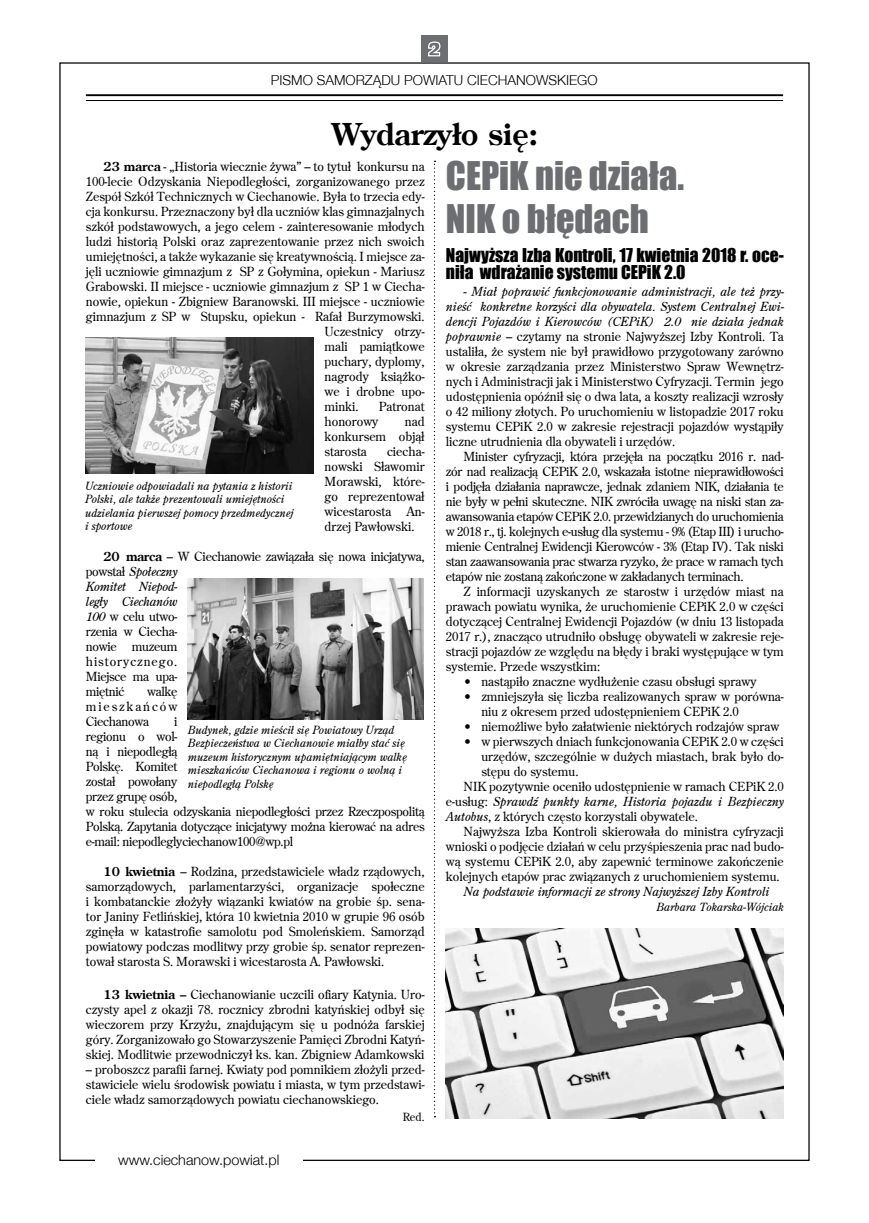
<style>
.page{position:relative;width:869px;height:1223px;background:#fff}
.page>*{position:absolute;margin:0;border:0;box-sizing:border-box;transform-origin:0 0}
.t1{font:36.25px/43.5px "Impact";color:#6d6e71}
.t2{font:700 30px "Centurion Old";color:#000}
.t3{font:17.5px/17.5px "Impact";color:#000}
.t4{font:300 14.38px "Helvetica Neue CE";color:#000}
.t5{font:300 13.75px "Helvetica Neue CE";color:#000}
.t6{font:12.5px/15px "Centurion Old";color:#000;text-align:justify}
.t7{font:12.5px/15px "Centurion Old";letter-spacing:-.02em;color:#000}
.t8{font:italic 12.5px "Centurion Old";color:#000}
.t9{font:italic 11.25px/13.5px "Centurion Old";color:#000}
.t10{font:11.25px "Centurion Old";color:#000}
.s1{font-weight:700}
.s2{font-style:italic}
.s3{font-style:normal}
</style>
<div class="page">
<div style="left:421px;top:35px;width:26px;height:27px;background:#6d6e71"></div>
<svg style="left:428px;top:41px;width:13px;height:16px"></svg>
<hr style="left:86px;top:94px;width:696px;height:2px;background:#000">
<hr style="left:86px;top:100px;width:696px;height:1px;background:#000">
<img style="left:86px;top:338px;width:228px;height:135px">
<img style="left:188px;top:578px;width:235px;height:141px">
<img style="left:445px;top:928px;width:337px;height:190px">
<svg style="left:434px;top:161px;width:1px;height:956px"></svg>
<p class="t5" style="left:271px;top:72px;width:328px">PISMO SAMORZĄDU POWIATU CIECHANOWSKIEGO</p>
<h2 class="t2" style="left:332px;top:114px;width:207px">Wydarzyło się:</h2>
<p class="t6" style="left:104px;top:159px;width:322px"><span class="s1">23 marca</span> - „Historia wiecznie żywa” – to tytuł konkursu na</p>
<p class="t6" style="left:86px;top:174px;width:340px">100-lecie Odzyskania Niepodległości, zorganizowanego przez</p>
<p class="t6" style="left:86px;top:189px;width:340px">Zespół Szkół Technicznych w Ciechanowie. Była to trzecia edy-</p>
<p class="t6" style="left:86px;top:204px;width:340px">cja konkursu. Przeznaczony był dla uczniów klas gimnazjalnych</p>
<p class="t6" style="left:86px;top:219px;width:340px">szkół podstawowych, a jego celem - zainteresowanie młodych</p>
<p class="t6" style="left:86px;top:234px;width:340px">ludzi historią Polski oraz zaprezentowanie przez nich swoich</p>
<p class="t6" style="left:86px;top:249px;width:340px">umiejętności, a także wykazanie się kreatywnością. I miejsce za-</p>
<p class="t6" style="left:86px;top:264px;width:340px">jęli uczniowie gimnazjum z SP z Gołymina, opiekun - Mariusz</p>
<p class="t6" style="left:86px;top:279px;width:340px">Grabowski. II miejsce - uczniowie gimnazjum z SP 1 w Ciecha-</p>
<p class="t6" style="left:86px;top:294px;width:340px">nowie, opiekun - Zbigniew Baranowski. III miejsce - uczniowie</p>
<p class="t6" style="left:86px;top:309px;width:340px">gimnazjum z SP w Stupsku, opiekun - Rafał Burzymowski.</p>
<p class="t6" style="left:324px;top:324px;width:101px">Uczestnicy otrzy-</p>
<p class="t6" style="left:324px;top:339px;width:101px">mali pamiątkowe</p>
<p class="t6" style="left:324px;top:354px;width:101px">puchary, dyplomy,</p>
<p class="t6" style="left:324px;top:369px;width:101px">nagrody książko-</p>
<p class="t6" style="left:324px;top:384px;width:101px">we i drobne upo-</p>
<p class="t6" style="left:324px;top:399px;width:36px">minki.</p>
<p class="t6" style="left:379px;top:399px;width:47px">Patronat</p>
<p class="t6" style="left:324px;top:414px;width:55px">honorowy</p>
<p class="t6" style="left:324px;top:414px;width:101px;text-indent:80px">nad konkursem objął starosta</p>
<p class="t6" style="left:324px;top:444px;width:101px;text-indent:62px">ciecha&shy;nowski Sławomir Morawski, które&shy;go reprezentował wicestarosta An&shy;drzej Pawłowski.</p>
<p class="t7" style="left:86px;top:549px;width:340px;text-indent:18px"><span class="s1">20 marca</span> – W Ciechanowie zawiązała się nowa inicjatywa, powstał <span class="s2">Społeczny<br>Komitet Niepod-<br>legły Ciechanów<br>100</span> w celu utwo-<br>rzenia w Ciecha-<br>nowie muzeum<br>historycznego.<br>Miejsce ma upa-<br>miętnić</p>
<p class="t9" style="left:85px;top:478px;width:210px">Uczniowie odpowiadali na pytania z historii Polski, ale także prezentowali umiejętności udzielania pierwszej pomocy przedmedycznej i sportowe</p>
<p class="t6" style="left:86px;top:684px;width:93px;text-indent:61px">walkę mieszkańców Ciechanowa</p>
<p class="t7" style="left:86px;top:714px;width:340px;text-indent:88px">i<br>regionu o wol-<br>ną i niepodległą<br>Polskę. Komitet<br>został powołany<br>przez grupę osób,<br>w roku stulecia odzyskania niepodległości przez Rzeczpospolitą<br>Polską. Zapytania dotyczące inicjatywy można kierować na adres e-mail: niepodleglyciechanow100@wp.pl</p>
<p class="t6" style="left:86px;top:864px;width:340px;text-indent:18px"><span class="s1">10 kwietnia</span> – Rodzina, przedstawiciele władz rządowych, samorządowych, parlamentarzyści, organizacje społeczne i kombatanckie złożyły wiązanki kwiatów na grobie śp. sena&shy;tor Janiny Fetlińskiej, która 10 kwietnia 2010 w grupie 96 osób zginęła w katastrofie samolotu pod Smoleńskiem. Samorząd powiatowy podczas modlitwy przy grobie śp. senator reprezen&shy;tował starosta S. Morawski i wicestarosta A. Pawłowski.</p>
<p class="t6" style="left:86px;top:986px;width:340px;text-indent:18px"><span class="s1">13 kwietnia –</span> Ciechanowianie uczcili ofiary Katynia. Uro&shy;czysty apel z okazji 78. rocznicy zbrodni katyńskiej odbył się wieczorem przy Krzyżu, znajdującym się u podnóża farskiej góry. Zorganizowało go Stowarzyszenie Pamięci Zbrodni Katyń&shy;skiej. Modlitwie przewodniczył ks. kan. Zbigniew Adamkowski</p>
<p class="t6" style="left:86px;top:1061px;width:340px">– proboszcz parafii farnej. Kwiaty pod pomnikiem złożyli przed&shy;stawiciele wielu środowisk powiatu i miasta, w tym przedstawi&shy;ciele władz samorządowych powiatu ciechanowskiego.</p>
<p class="t10" style="left:402px;top:1110px;width:23px">Red.</p>
<p class="t9" style="left:188px;top:722px;width:220px">Budynek, gdzie mieścił się Powiatowy Urząd Bezpieczeństwa w Ciechanowie miałby stać się muzeum historycznym upamiętniającym walkę mieszkańców Ciechanowa i regionu o wolną i niepodległą Polskę</p>
<p class="t4" style="left:118px;top:1151px;width:163px">www.ciechanow.powiat.pl</p>
<h1 class="t1" style="left:445px;top:153px;width:240px">CEPiK nie działa.<br>NIK o błędach</h1>
<h3 class="t3" style="left:445px;top:245px;width:339px">Najwyższa Izba Kontroli, 17 kwietnia 2018 r. oce&shy;niła wdrażanie systemu CEPiK 2.0</h3>
<p class="t6" style="left:445px;top:284px;width:339px;text-indent:18px"><span class="s2">- Miał poprawić funkcjonowanie administracji, ale też przy&shy;nieść konkretne korzyści dla obywatela. System Centralnej Ewi&shy;dencji Pojazdów i Kierowców (CEPiK) 2.0 nie działa jednak poprawnie</span> – czytamy na stronie Najwyższej Izby Kontroli. Ta ustaliła, że system nie był prawidłowo przygotowany zarówno w okresie zarządzania przez Ministerstwo Spraw Wewnętrz&shy;nych i Administracji jak i Ministerstwo Cyfryzacji. Termin jego udostępnienia opóźnił się o dwa lata, a koszty realizacji wzrosły o 42 miliony złotych. Po uruchomieniu w listopadzie 2017 roku systemu CEPiK 2.0 w zakresie rejestracji pojazdów wystąpiły liczne utrudnienia dla obywateli i urzędów.</p>
<p class="t6" style="left:445px;top:449px;width:339px;text-indent:18px">Minister cyfryzacji, która przejęła na początku 2016 r. nad&shy;zór nad realizacją CEPiK 2.0, wskazała istotne nieprawidłowości i podjęła działania naprawcze, jednak zdaniem NIK, działania te nie były w pełni skuteczne. NIK zwróciła uwagę na niski stan za&shy;awansowania etapów CEPiK 2.0. przewidzianych do uruchomienia w 2018 r., tj. kolejnych e-usług dla systemu - 9% (Etap III) i urucho&shy;mienie Centralnej Ewidencji Kierowców - 3% (Etap IV). Tak niski stan zaawansowania prac stwarza ryzyko, że prace w ramach tych etapów nie zostaną zakończone w zakładanych terminach.</p>
<p class="t6" style="left:445px;top:584px;width:339px;text-indent:18px">Z informacji uzyskanych ze starostw i urzędów miast na prawach powiatu wynika, że uruchomienie CEPiK 2.0 w części dotyczącej Centralnej Ewidencji Pojazdów (w dniu 13 listopada 2017 r.), znacząco utrudniło obsługę obywateli w zakresie reje&shy;stracji pojazdów ze względu na błędy i braki występujące w tym systemie. Przede wszystkim:</p>
<p class="t6" style="left:463px;top:674px;width:294px">• nastąpiło znaczne wydłużenie czasu obsługi sprawy</p>
<p class="t6" style="left:481px;top:689px;width:304px;text-indent:-18px">• zmniejszyła się liczba realizowanych spraw w porówna&shy;niu z okresem przed udostępnieniem CEPiK 2.0</p>
<p class="t6" style="left:463px;top:719px;width:317px">• niemożliwe było załatwienie niektórych rodzajów spraw</p>
<p class="t6" style="left:463px;top:734px;width:321px">• w pierwszych dniach funkcjonowania CEPiK 2.0 w części</p>
<p class="t6" style="left:481px;top:749px;width:304px">urzędów, szczególnie w dużych miastach, brak było do-</p>
<p class="t6" style="left:481px;top:764px;width:99px">stępu do systemu.</p>
<p class="t6" style="left:463px;top:779px;width:321px">NIK pozytywnie oceniło udostępnienie w ramach CEPiK 2.0</p>
<p class="t8" style="left:445px;top:793px;width:339px"><span class="s3">e-usług:</span> Sprawdź punkty karne, Historia pojazdu i Bezpieczny</p>
<p class="t6" style="left:445px;top:809px;width:253px"><span class="s2">Autobus</span>, z których często korzystali obywatele.</p>
<p class="t6" style="left:463px;top:824px;width:321px">Najwyższa Izba Kontroli skierowała do ministra cyfryzacji</p>
<p class="t6" style="left:445px;top:839px;width:339px">wnioski o podjęcie działań w celu przyśpieszenia prac nad budo-</p>
<p class="t6" style="left:445px;top:854px;width:339px">wą systemu CEPiK 2.0, aby zapewnić terminowe zakończenie</p>
<p class="t6" style="left:445px;top:869px;width:335px">kolejnych etapów prac związanych z uruchomieniem systemu.</p>
<p class="t8" style="left:463px;top:883px;width:307px">Na podstawie informacji ze strony Najwyższej Izby Kontroli</p>
<p class="t9" style="left:656px;top:900px;width:129px">Barbara Tokarska-Wójciak</p>
</div>
